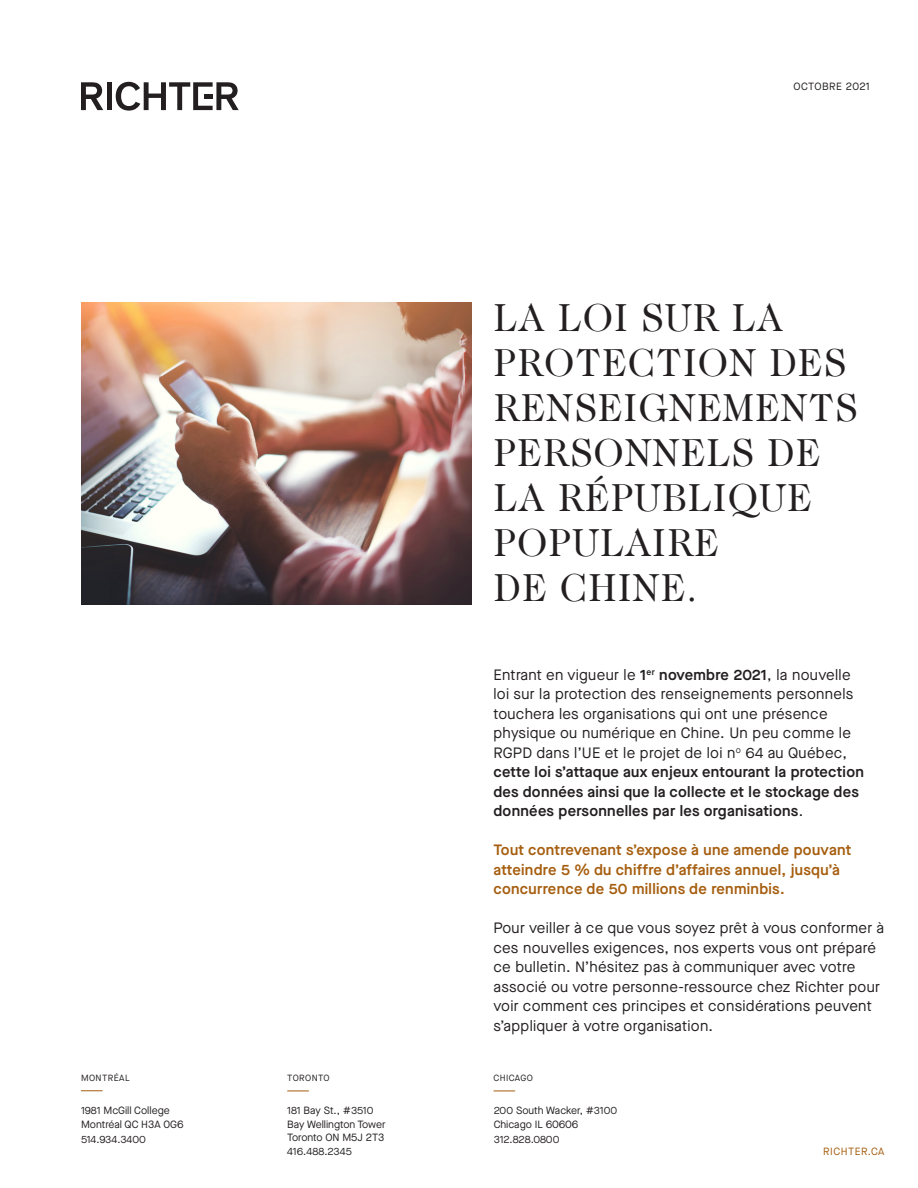
<style>
.page{position:relative;width:918px;height:1188px;background:#fff}
.page>*{position:absolute;margin:0;border:0;box-sizing:border-box;transform-origin:0 0}
.t1{font:39px/45px "Caslon 224 Std";letter-spacing:.03em;color:#231f20}
.t2{font:15px/19.5px "Maison Neue";letter-spacing:.02em;color:#231f20}
.t3{font:600 15px/19.5px "Maison Neue";letter-spacing:.02em;color:#a65e0f}
.t4{font:10.5px/13.5px "Maison Neue";color:#231f20}
.t5{font:10.5px "Maison Neue";letter-spacing:.03em;color:#231f20}
.t6{font:10.5px "Maison Neue";letter-spacing:.05em;color:#a65e0f}
.t7{font:9px "Maison Neue";letter-spacing:.05em;color:#231f20}
.s1{font-weight:600}
</style>
<div class="page">
<img style="left:81px;top:303px;width:391px;height:302px">
<svg style="left:81px;top:82px;width:22px;height:28px"></svg>
<div style="left:107px;top:82px;width:5px;height:28px;background:#231f20"></div>
<svg style="left:116px;top:82px;width:123px;height:29px"></svg>
<svg style="left:81px;top:1090px;width:22px;height:1px"></svg>
<svg style="left:494px;top:1091px;width:21px;height:1px"></svg>
<svg style="left:287px;top:1091px;width:22px;height:1px"></svg>
<p class="t7" style="left:81px;top:1072px;width:50px">MONTRÉAL</p>
<p class="t4" style="left:81px;top:1104px;width:104px">1981 McGill College<br>Montréal QC H3A 0G6</p>
<p class="t4" style="left:81px;top:1132px;width:66px">514.934.3400</p>
<p class="t7" style="left:287px;top:1072px;width:44px">TORONTO</p>
<p class="t4" style="left:287px;top:1104px;width:100px">181 Bay St., #3510<br>Bay Wellington Tower<br>Toronto ON M5J 2T3<br>416.488.2345</p>
<p class="t5" style="left:794px;top:79px;width:78px">OCTOBRE 2021</p>
<p class="t1" style="left:494px;top:295px;width:366px">LA LOI SUR LA<br>PROTECTION DES<br>RENSEIGNEMENTS<br>PERSONNELS DE<br>LA RÉPUBLIQUE<br>POPULAIRE<br>DE CHINE.</p>
<p class="t2" style="left:493px;top:665px;width:372px">Entrant en vigueur le <span class="s1">1</span><sup>er</sup> <span class="s1">novembre 2021</span>, la nouvelle loi sur la protection des renseignements personnels touchera les organisations qui ont une présence physique ou numérique en Chine. Un peu comme le RGPD dans l’UE et le projet de loi n<sup>o</sup> 64 au Québec, <span class="s1">cette loi s’attaque aux enjeux entourant la protection des données ainsi que la collecte et le stockage des données personnelles par les organisations</span>.</p>
<p class="t3" style="left:493px;top:840px;width:359px">Tout contrevenant s’expose à une amende pouvant atteindre 5 % du chiffre d’affaires annuel, jusqu’à concurrence de 50 millions de renminbis.</p>
<p class="t2" style="left:493px;top:918px;width:392px">Pour veiller à ce que vous soyez prêt à vous conformer à ces nouvelles exigences, nos experts vous ont préparé ce bulletin. N’hésitez pas à communiquer avec votre associé ou votre personne-ressource chez Richter pour voir comment ces principes et considérations peuvent s’appliquer à votre organisation.</p>
<p class="t7" style="left:494px;top:1072px;width:41px">CHICAGO</p>
<p class="t4" style="left:494px;top:1104px;width:125px">200 South Wacker, #3100<br>Chicago IL 60606</p>
<p class="t4" style="left:494px;top:1132px;width:67px">312.828.0800</p>
<p class="t6" style="left:823px;top:1144px;width:63px">RICHTER.CA</p>
</div>
